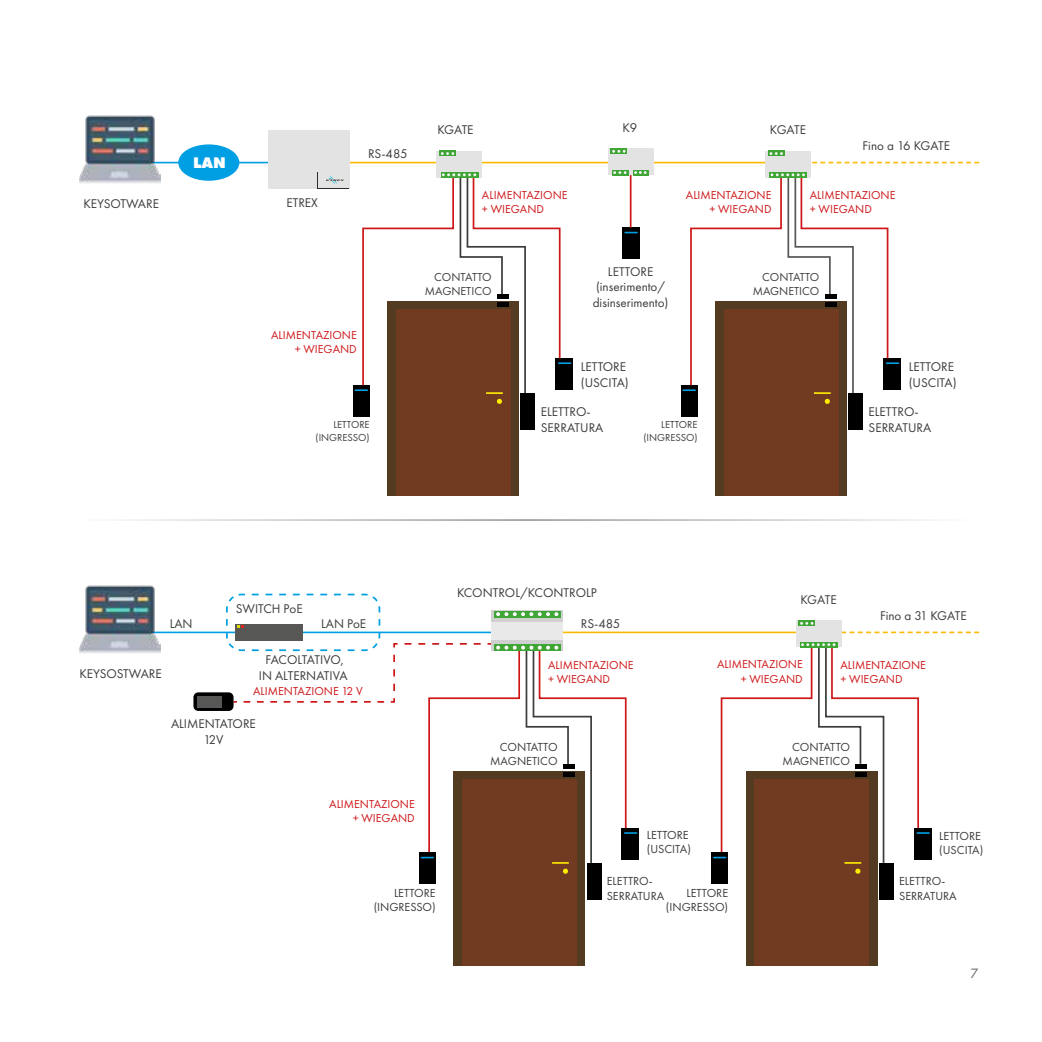
<style>
.page{position:relative;width:1042px;height:1042px;background:#fff}
.page>*{position:absolute;margin:0;border:0;box-sizing:border-box;transform-origin:0 0}
.t1{font:800 15.92px "Futura PT";color:#fff}
.t2{font:14px "Futura PT";color:#646363}
.t3{font:13.12px/15.8px "Futura PT";color:#3c3c3b}
.t4{font:12.08px/14.5px "Futura PT";color:#3c3c3b;text-align:right}
.t5{font:11.9px/14.3px "Futura PT";color:#cd1719}
.t6{font:11.9px/14.3px "Futura PT";color:#3c3c3b;text-align:right}
.t7{font:10.5px/12.6px "Futura PT";color:#3c3c3b;text-align:right}
</style>
<div class="page">
<div style="left:388px;top:302px;width:131px;height:194px;background:#533b21"></div>
<hr style="left:138px;top:162px;width:182px;height:1px;background:#009fe3">
<svg style="left:810px;top:162px;width:169px;height:1px"></svg>
<hr style="left:345px;top:162px;width:433px;height:1px;background:#fbba00">
<img style="left:80px;top:115px;width:81px;height:68px">
<div style="left:396px;top:310px;width:114px;height:186px;background:#713b21"></div>
<div style="left:353px;top:385px;width:17px;height:31px;background:#000"></div>
<div style="left:520px;top:393px;width:15px;height:37px;background:#000"></div>
<div style="left:556px;top:358px;width:17px;height:31px;background:#000"></div>
<div style="left:178px;top:144px;width:61px;height:37px;background:#009fe3;border-radius:50%"></div>
<div style="left:437px;top:151px;width:45px;height:26px;background:#e3e3e3"></div>
<svg style="left:439px;top:151px;width:16px;height:5px"></svg>
<svg style="left:441px;top:152px;width:13px;height:3px"></svg>
<svg style="left:355px;top:170px;width:215px;height:234px"></svg>
<div style="left:716px;top:302px;width:131px;height:194px;background:#533b21"></div>
<div style="left:723px;top:310px;width:115px;height:186px;background:#713b21"></div>
<div style="left:681px;top:385px;width:16px;height:31px;background:#000"></div>
<div style="left:848px;top:393px;width:15px;height:37px;background:#000"></div>
<div style="left:883px;top:358px;width:17px;height:31px;background:#000"></div>
<div style="left:765px;top:151px;width:45px;height:26px;background:#e3e3e3"></div>
<div style="left:768px;top:151px;width:16px;height:5px;background:#3fa535"></div>
<svg style="left:769px;top:152px;width:14px;height:3px"></svg>
<svg style="left:683px;top:170px;width:215px;height:234px"></svg>
<div style="left:622px;top:228px;width:17px;height:31px;background:#000"></div>
<svg style="left:625px;top:232px;width:12px;height:1px"></svg>
<div style="left:608px;top:149px;width:45px;height:26px;background:#e3e3e3"></div>
<svg style="left:611px;top:149px;width:16px;height:5px"></svg>
<svg style="left:612px;top:170px;width:17px;height:5px"></svg>
<svg style="left:612px;top:150px;width:13px;height:3px"></svg>
<svg style="left:613px;top:171px;width:13px;height:3px"></svg>
<div style="left:633px;top:170px;width:15px;height:5px;background:#3fa535"></div>
<hr style="left:630px;top:175px;width:1px;height:53px;background:#cd1719">
<svg style="left:634px;top:171px;width:13px;height:3px"></svg>
<div style="left:454px;top:771px;width:131px;height:194px;background:#533b21"></div>
<hr style="left:149px;top:631px;width:342px;height:2px;background:#009fe3">
<svg style="left:841px;top:631px;width:138px;height:2px"></svg>
<hr style="left:562px;top:631px;width:234px;height:2px;background:#fbba00">
<img style="left:80px;top:585px;width:81px;height:68px">
<div style="left:462px;top:779px;width:114px;height:186px;background:#713b21"></div>
<div style="left:586px;top:863px;width:15px;height:36px;background:#000"></div>
<div style="left:622px;top:828px;width:17px;height:31px;background:#000"></div>
<div style="left:746px;top:771px;width:131px;height:194px;background:#533b21"></div>
<div style="left:754px;top:779px;width:115px;height:186px;background:#713b21"></div>
<div style="left:879px;top:863px;width:15px;height:36px;background:#000"></div>
<div style="left:914px;top:828px;width:17px;height:31px;background:#000"></div>
<div style="left:796px;top:621px;width:45px;height:26px;background:#e3e3e3"></div>
<svg style="left:798px;top:621px;width:17px;height:5px"></svg>
<svg style="left:800px;top:622px;width:13px;height:3px"></svg>
<div style="left:711px;top:852px;width:17px;height:31px;background:#000"></div>
<svg style="left:714px;top:640px;width:215px;height:234px"></svg>
<hr style="left:75px;top:519px;width:902px;height:1px;background:#575756">
<div style="left:193px;top:692px;width:40px;height:19px;background:#000;border-radius:5px"></div>
<div style="left:197px;top:696px;width:25px;height:11px;background:#575756"></div>
<div style="left:419px;top:852px;width:17px;height:31px;background:#000"></div>
<svg style="left:225px;top:593px;width:411px;height:281px"></svg>
<div style="left:269px;top:130px;width:81px;height:59px;background:#e3e3e3"></div>
<svg style="left:326px;top:175px;width:18px;height:9px"></svg>
<p class="t3" style="left:83px;top:196px;width:77px">KEYSOTWARE</p>
<p class="t1" style="left:193px;top:153px;width:34px">LAN</p>
<p class="t3" style="left:286px;top:195px;width:33px">ETREX</p>
<p class="t3" style="left:368px;top:146px;width:41px">RS-485</p>
<p class="t3" style="left:437px;top:122px;width:38px">KGATE</p>
<p class="t5" style="left:482px;top:188px;width:87px">ALIMENTAZIONE + WIEGAND</p>
<p class="t3" style="left:622px;top:119px;width:16px">K9</p>
<p class="t3" style="left:770px;top:122px;width:38px">KGATE</p>
<p class="t3" style="left:862px;top:138px;width:89px">Fino a 16 KGATE</p>
<p class="t5" style="left:686px;top:188px;width:87px;text-align:right">ALIMENTAZIONE + WIEGAND</p>
<p class="t5" style="left:810px;top:188px;width:87px">ALIMENTAZIONE + WIEGAND</p>
<p class="t5" style="left:271px;top:328px;width:87px;text-align:right">ALIMENTAZIONE + WIEGAND</p>
<p class="t7" style="left:316px;top:418px;width:56px">LETTORE (INGRESSO)</p>
<p class="t6" style="left:425px;top:269px;width:68px">CONTATTO<br>MAGNETICO</p>
<p class="t3" style="left:593px;top:263px;width:77px;text-align:center">LETTORE (inserimento/ disinserimento)</p>
<p class="t3" style="left:581px;top:359px;width:49px">LETTORE (USCITA)</p>
<p class="t3" style="left:541px;top:404px;width:64px">ELETTRO-<br>SERRATURA</p>
<p class="t7" style="left:643px;top:418px;width:56px">LETTORE (INGRESSO)</p>
<p class="t6" style="left:753px;top:269px;width:68px">CONTATTO<br>MAGNETICO</p>
<p class="t3" style="left:909px;top:359px;width:49px">LETTORE (USCITA)</p>
<p class="t3" style="left:868px;top:404px;width:64px">ELETTRO-<br>SERRATURA</p>
<p class="t3" style="left:79px;top:665px;width:84px">KEYSOSTWARE</p>
<p class="t3" style="left:236px;top:601px;width:68px">SWITCH PoE</p>
<p class="t3" style="left:321px;top:616px;width:47px">LAN PoE</p>
<p class="t3" style="left:259px;top:652px;width:90px;text-align:center">FACOLTATIVO,<br>IN ALTERNATIVA</p>
<p class="t5" style="left:253px;top:684px;width:111px">ALIMENTAZIONE 12 V</p>
<p class="t3" style="left:171px;top:716px;width:86px;text-align:center">ALIMENTATORE<br>12V</p>
<p class="t3" style="left:170px;top:616px;width:24px">LAN</p>
<p class="t5" style="left:329px;top:797px;width:87px;text-align:right">ALIMENTAZIONE + WIEGAND</p>
<p class="t4" style="left:374px;top:885px;width:63px">LETTORE (INGRESSO)</p>
<p class="t3" style="left:457px;top:584px;width:141px">KCONTROL/KCONTROLP</p>
<p class="t3" style="left:581px;top:616px;width:41px">RS-485</p>
<p class="t5" style="left:548px;top:657px;width:87px">ALIMENTAZIONE + WIEGAND</p>
<p class="t4" style="left:490px;top:739px;width:69px">CONTATTO<br>MAGNETICO</p>
<p class="t3" style="left:800px;top:591px;width:38px">KGATE</p>
<p class="t3" style="left:880px;top:608px;width:88px">Fino a 31 KGATE</p>
<p class="t5" style="left:717px;top:657px;width:87px;text-align:right">ALIMENTAZIONE + WIEGAND</p>
<p class="t5" style="left:840px;top:657px;width:87px">ALIMENTAZIONE + WIEGAND</p>
<p class="t4" style="left:782px;top:739px;width:69px">CONTATTO<br>MAGNETICO</p>
<p class="t4" style="left:647px;top:827px;width:46px;text-align:left">LETTORE (USCITA)</p>
<p class="t4" style="left:607px;top:874px;width:59px;text-align:left">ELETTRO-<br>SERRATURA</p>
<p class="t4" style="left:666px;top:885px;width:64px">LETTORE (INGRESSO)</p>
<p class="t4" style="left:939px;top:828px;width:46px;text-align:left">LETTORE (USCITA)</p>
<p class="t4" style="left:899px;top:874px;width:59px;text-align:left">ELETTRO-<br>SERRATURA</p>
<p class="t2" style="left:970px;top:965px;width:9px">7</p>
</div>
